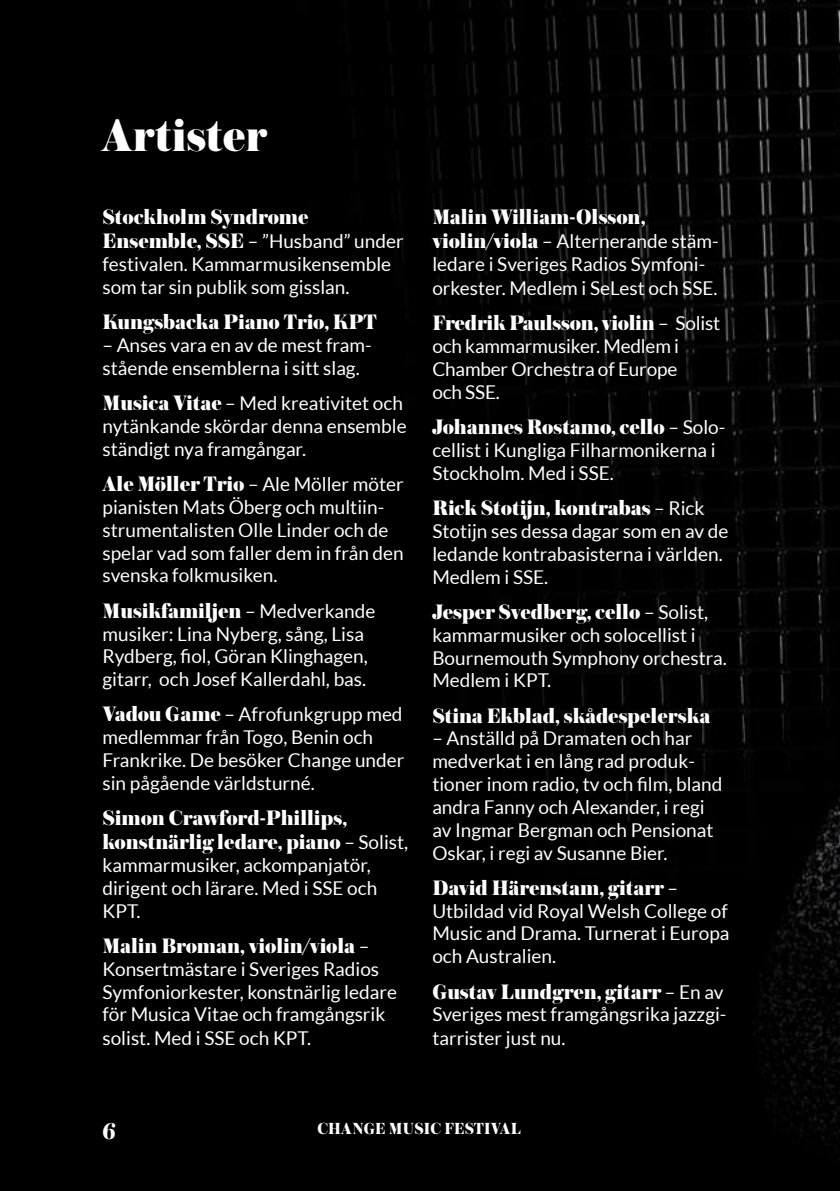
<style>
.page{position:relative;width:840px;height:1191px;background:#fff}
.page>*{position:absolute;margin:0;border:0;box-sizing:border-box;transform-origin:0 0}
.t1{font:900 48px "Austin";color:#fff}
.t2{font:700 24px "Austin";color:#fff}
.t3{font:900 22px/24px "Austin";letter-spacing:-.005em;color:#fff}
.t4{font:19px/22.8px "Lato";color:#fff}
.t5{font:800 16.8px "Austin";letter-spacing:.015em;color:#fff}
.s1{font-family:"Austin";font-weight:900;font-size:22px}
.s2{font-family:"Lato";font-weight:400;font-size:19px}
</style>
<div class="page">
<div style="left:0;top:0;width:839px;height:729px;background:#000"></div>
<div style="left:0;top:729px;width:839px;height:462px;background:#000"></div>
<h1 class="t1" style="left:102px;top:100px;width:166px">Artister</h1>
<p class="t3" style="left:102px;top:204px;width:207px">Stockholm Syndrome</p>
<p class="t4" style="left:102px;top:230px;width:302px"><span class="s1">Ensemble, SSE</span> – ”Husband” under festivalen. Kammarmusikensemble som tar sin publik som gisslan.</p>
<p class="t3" style="left:102px;top:309px;width:275px">Kungsbacka Piano Trio, KPT</p>
<p class="t4" style="left:102px;top:333px;width:271px">– Anses vara en av de mest fram&shy;stående ensemblerna i sitt slag.</p>
<p class="t4" style="left:102px;top:392px;width:305px"><span class="s1">Musica Vitae</span> – Med kreativitet och nytänkande skördar denna ensemble ständigt nya framgångar.</p>
<p class="t4" style="left:102px;top:473px;width:302px"><span class="s1">Ale Möller Trio</span> – Ale Möller möter pianisten Mats Öberg och multiin&shy;strumentalisten Olle Linder och de spelar vad som faller dem in från den svenska folkmusiken.</p>
<p class="t3" style="left:102px;top:598px;width:274px">Musikfamiljen <span class="s2">– Medverkande</span></p>
<p class="t4" style="left:102px;top:622px;width:266px">musiker: Lina Nyberg, sång, Lisa<br>Rydberg, fiol, Göran Klinghagen, gitarr, och Josef Kallerdahl, bas.</p>
<p class="t4" style="left:102px;top:703px;width:303px"><span class="s1">Vadou Game</span> – Afrofunkgrupp med medlemmar från Togo, Benin och<br>Frankrike. De besöker Change under sin pågående världsturné.</p>
<p class="t3" style="left:102px;top:805px;width:307px">Simon Crawford-Phillips, konstnärlig ledare, piano <span class="s2">– Solist,</span></p>
<p class="t4" style="left:102px;top:853px;width:276px">kammarmusiker, ackompanjatör, dirigent och lärare. Med i SSE och<br>KPT.</p>
<p class="t3" style="left:102px;top:933px;width:268px">Malin Broman, violin/viola <span class="s2">–</span></p>
<p class="t4" style="left:102px;top:957px;width:296px">Konsertmästare i Sveriges Radios Symfoniorkester, konstnärlig ledare för Musica Vitae och framgångsrik solist. Med i SSE och KPT.</p>
<p class="t3" style="left:432px;top:204px;width:214px">Malin William-Olsson,</p>
<p class="t4" style="left:432px;top:229px;width:287px;line-height:23.4px"><span class="s1">violin/viola</span> – Alternerande stäm&shy;ledare i Sveriges Radios Symfoni&shy;orkester. Medlem i SeLest och SSE.</p>
<p class="t3" style="left:432px;top:310px;width:289px">Fredrik Paulsson, violin <span class="s2">– Solist</span></p>
<p class="t4" style="left:432px;top:335px;width:248px;text-align:justify">och kammarmusiker. Medlem i Chamber Orchestra of Europe och SSE.</p>
<p class="t3" style="left:432px;top:414px;width:294px">Johannes Rostamo, cello <span class="s2">– Solo-</span></p>
<p class="t4" style="left:432px;top:438px;width:285px">cellist i Kungliga Filharmonikerna i<br>Stockholm. Med i SSE.</p>
<p class="t3" style="left:432px;top:495px;width:273px">Rick Stotijn, kontrabas <span class="s2">– Rick</span></p>
<p class="t4" style="left:432px;top:519px;width:297px">Stotijn ses dessa dagar som en av de ledande kontrabasisterna i världen.<br>Medlem i SSE.</p>
<p class="t3" style="left:432px;top:599px;width:277px">Jesper Svedberg, cello <span class="s2">– Solist,</span></p>
<p class="t4" style="left:432px;top:623px;width:296px">kammarmusiker och solocellist i<br>Bournemouth Symphony orchestra.<br>Medlem i KPT.</p>
<p class="t3" style="left:432px;top:703px;width:279px">Stina Ekblad, skådespelerska</p>
<p class="t4" style="left:432px;top:727px;width:291px">– Anställd på Dramaten och har medverkat i en lång rad produk&shy;tioner inom radio, tv och film, bland andra Fanny och Alexander, i regi av Ingmar Bergman och Pensionat<br>Oskar, i regi av Susanne Bier.</p>
<p class="t3" style="left:432px;top:875px;width:247px">David Härenstam, gitarr <span class="s2">–</span></p>
<p class="t4" style="left:432px;top:899px;width:298px;text-align:justify">Utbildad vid Royal Welsh College of Music and Drama. Turnerat i Europa och Australien.</p>
<p class="t3" style="left:432px;top:978px;width:292px">Gustav Lundgren, gitarr <span class="s2">– En av</span></p>
<p class="t4" style="left:432px;top:1002px;width:295px;line-height:24px">Sveriges mest framgångsrika jazzgi&shy;tarrister just nu.</p>
<p class="t2" style="left:102px;top:1114px;width:15px">6</p>
<p class="t5" style="left:317px;top:1116px;width:205px">CHANGE MUSIC FESTIVAL</p>
</div>
